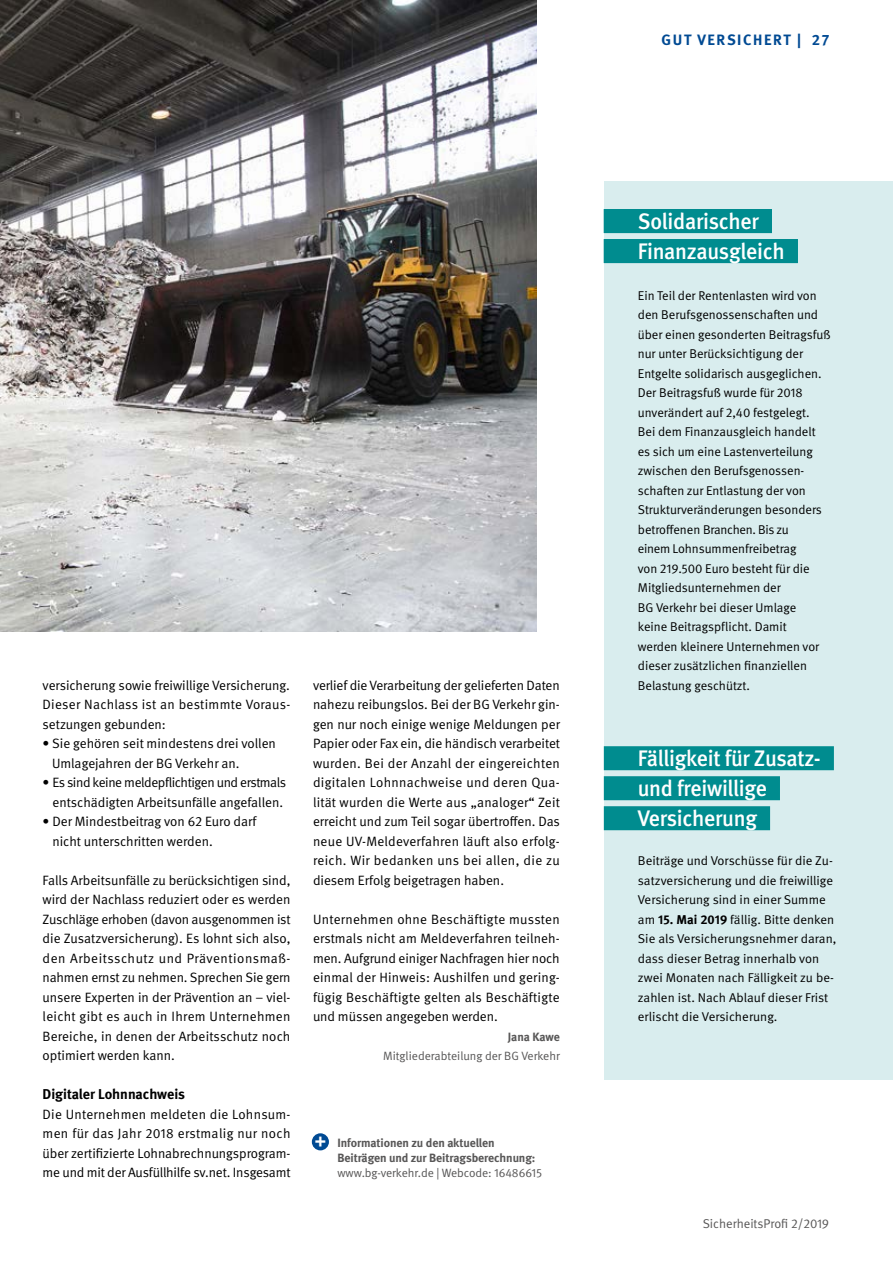
<style>
.page{position:relative;width:893px;height:1263px;background:#fff}
.page>*{position:absolute;margin:0;border:0;box-sizing:border-box;transform-origin:0 0}
.t1{font:500 22.5px/30px "DGUV Meta";letter-spacing:-.01em;color:#fff}
.t2{font:700 15px "DGUV Meta";letter-spacing:.11em;color:#004a93}
.t3{font:700 14.25px "DGUV Meta";color:#000}
.t4{font:13.5px/19.5px "DGUV Meta";color:#000;text-align:justify}
.t5{font:12.75px/19.5px "DGUV Meta";color:#000}
.t6{font:12.75px "DGUV Meta";color:#585757}
.t7{font:700 12px/15px "DGUV Meta";letter-spacing:-.005em;color:#585757}
.t8{font:12px "DGUV Meta";letter-spacing:-.005em;color:#585757}
.s1{font-size:18px;color:#fff}
.s2{font-weight:700}
</style>
<div class="page">
<div style="left:604px;top:181px;width:289px;height:899px;background:#d9edee"></div>
<img style="left:0;top:0;width:536px;height:631px">
<div style="left:604px;top:209px;width:168px;height:24px;background:#008c8f"></div>
<div style="left:604px;top:239px;width:194px;height:24px;background:#008c8f"></div>
<div style="left:604px;top:746px;width:230px;height:24px;background:#008c8f"></div>
<div style="left:604px;top:776px;width:176px;height:24px;background:#008c8f"></div>
<div style="left:604px;top:806px;width:166px;height:24px;background:#008c8f"></div>
<div style="left:312px;top:1133px;width:17px;height:17px;background:#004a93;border-radius:50%"></div>
<p class="t4" style="left:43px;top:675px;width:249px">versicherung sowie freiwillige Versicherung.<br>Dieser Nachlass ist an bestimmte Voraus&shy;setzungen gebunden:</p>
<p class="t4" style="left:52px;top:734px;width:225px;text-indent:-10px">• Sie gehören seit mindestens drei vollen<br>Umlagejahren der BG Verkehr an.</p>
<p class="t4" style="left:43px;top:773px;width:245px;text-align:center">• Es sind keine meldepflichtigen und erstmals entschädigten Arbeitsunfälle angefallen.</p>
<p class="t4" style="left:52px;top:812px;width:205px;text-indent:-10px">• Der Mindestbeitrag von 62 Euro darf nicht unterschritten werden.</p>
<p class="t4" style="left:43px;top:870px;width:250px">Falls Arbeitsunfälle zu berücksichtigen sind, wird der Nachlass reduziert oder es werden Zuschläge erhoben (davon ausgenommen ist die Zusatzversicherung). Es lohnt sich also, den Arbeitsschutz und Präventionsmaß&shy;nahmen ernst zu nehmen. Sprechen Sie gern unsere Experten in der Prävention an – viel&shy;leicht gibt es auch in Ihrem Unternehmen Bereiche, in denen der Arbeitsschutz noch optimiert werden kann.</p>
<p class="t3" style="left:43px;top:1086px;width:144px">Digitaler Lohnnachweis</p>
<p class="t4" style="left:43px;top:1104px;width:249px">Die Unternehmen meldeten die Lohnsum&shy;men für das Jahr 2018 erstmalig nur noch über zertifizierte Lohnabrechnungsprogram&shy;me und mit der Ausfüllhilfe sv.net. Insgesamt</p>
<p class="t4" style="left:313px;top:675px;width:248px">verlief die Verarbeitung der gelieferten Daten nahezu reibungslos. Bei der BG Verkehr gin&shy;gen nur noch einige wenige Meldungen per Papier oder Fax ein, die händisch verarbeitet wurden. Bei der Anzahl der eingereichten digitalen Lohnnachweise und deren Qua&shy;lität wurden die Werte aus „analoger“ Zeit erreicht und zum Teil sogar übertroffen. Das neue UV-Meldeverfahren läuft also erfolg&shy;reich. Wir bedanken uns bei allen, die zu diesem Erfolg beigetragen haben.</p>
<p class="t4" style="left:313px;top:909px;width:248px">Unternehmen ohne Beschäftigte mussten erstmals nicht am Meldeverfahren teilneh&shy;men. Aufgrund einiger Nachfragen hier noch einmal der Hinweis: Aushilfen und gering&shy;fügig Beschäftigte gelten als Beschäftigte und müssen angegeben werden.</p>
<p class="t7" style="left:508px;top:1029px;width:54px">Jana Kawe</p>
<p class="t8" style="left:383px;top:1049px;width:178px">Mitgliederabteilung der BG Verkehr</p>
<p class="t7" style="left:337px;top:1136px;width:200px;text-indent:-23px"><span class="s1">+</span> Informationen zu den aktuellen<br>Beiträgen und zur Beitragsberechnung:</p>
<p class="t8" style="left:337px;top:1166px;width:206px">www.bg-verkehr.de | Webcode: 16486615</p>
<p class="t2" style="left:661px;top:31px;width:169px">GUT VERSICHERT | 27</p>
<h1 class="t1" style="left:638px;top:207px;width:149px">Solidarischer<br>Finanzausgleich</h1>
<p class="t5" style="left:638px;top:286px;width:194px">Ein Teil der Rentenlasten wird von den Berufsgenossenschaften und über einen gesonderten Beitragsfuß nur unter Berücksichtigung der<br>Entgelte solidarisch ausgeglichen.<br>Der Beitragsfuß wurde für 2018 unverändert auf 2,40 festgelegt.<br>Bei dem Finanzausgleich handelt es sich um eine Lastenverteilung zwischen den Berufsgenossen&shy;schaften zur Entlastung der von<br>Strukturveränderungen besonders betroffenen Branchen. Bis zu<br>einem Lohnsummenfreibetrag<br>von 219.500 Euro besteht für die<br>Mitgliedsunternehmen der<br>BG Verkehr bei dieser Umlage<br>keine Beitragspflicht. Damit<br>werden kleinere Unternehmen vor dieser zusätzlichen finanziellen<br>Belastung geschützt.</p>
<h1 class="t1" style="left:638px;top:744px;width:185px">Fälligkeit für Zusatz&shy;und freiwillige<br>Versicherung</h1>
<p class="t5" style="left:638px;top:851px;width:200px">Beiträge und Vorschüsse für die Zu&shy;satzversicherung und die freiwillige Versicherung sind in einer Summe am <span class="s2">15. Mai 2019</span> fällig. Bitte denken Sie als Versicherungsnehmer daran, dass dieser Betrag innerhalb von zwei Monaten nach Fälligkeit zu be&shy;zahlen ist. Nach Ablauf dieser Frist erlischt die Versicherung.</p>
<p class="t6" style="left:703px;top:1216px;width:128px">SicherheitsProfi 2/2019</p>
</div>
